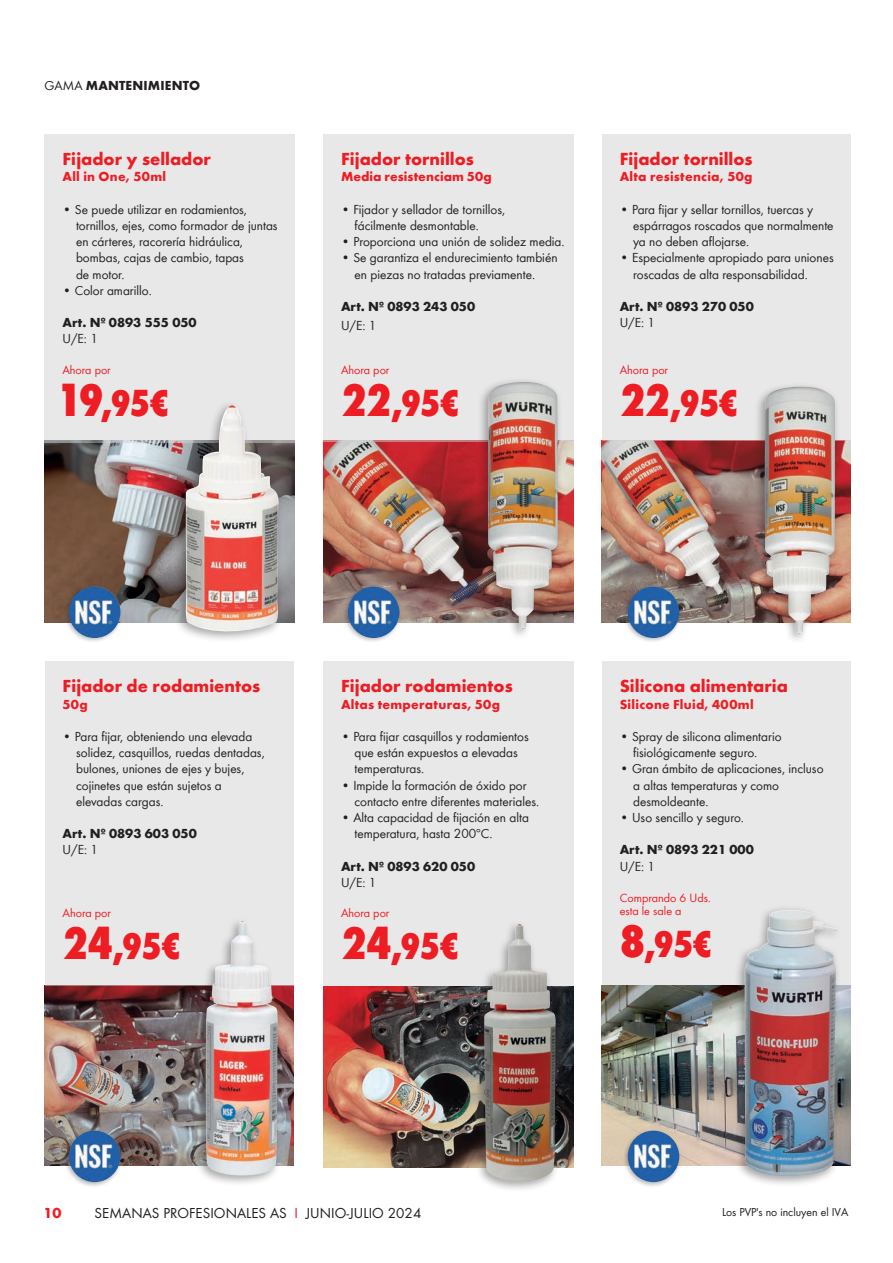
<style>
.page{position:relative;width:893px;height:1263px;background:#fff}
.page>*{position:absolute;margin:0;border:0;box-sizing:border-box;transform-origin:0 0}
.t1{font:800 condensed 39px "Wuerth";letter-spacing:-.04em;color:#ee1d23}
.t2{font:700 18px "Wuerth";color:#ee1d23}
.t3{font:15px "Wuerth Global";letter-spacing:.005em;color:#231f20}
.t4{font:700 15px "Wuerth Global";color:#ee1d23}
.t5{font:13.5px/16.2px "Wuerth";color:#231f20}
.t6{font:700 13.5px "Wuerth";color:#231f20}
.t7{font:700 13.5px "Wuerth";letter-spacing:.02em;color:#ee1d23}
.t8{font:12.3px/13.5px "Wuerth";color:#ee1d23}
.t9{font:12px "Wuerth Global";color:#231f20}
.s1{font-weight:400}
.s2{font-size:48.15px}
.s3{color:#ee1d23}
</style>
<div class="page">
<img style="left:45px;top:985px;width:248px;height:180px">
<img style="left:602px;top:441px;width:248px;height:181px">
<img style="left:323px;top:442px;width:250px;height:180px">
<img style="left:45px;top:442px;width:250px;height:180px">
<div style="left:602px;top:661px;width:248px;height:325px;background:#e8e8e9"></div>
<div style="left:602px;top:134px;width:248px;height:307px;background:#e8e8e9"></div>
<div style="left:323px;top:134px;width:250px;height:308px;background:#e8e8e9"></div>
<div style="left:45px;top:134px;width:250px;height:308px;background:#e8e8e9"></div>
<div style="left:323px;top:661px;width:250px;height:325px;background:#e8e8e9"></div>
<div style="left:45px;top:661px;width:248px;height:324px;background:#e8e8e9"></div>
<img style="left:602px;top:985px;width:248px;height:180px">
<div style="left:733px;top:905px;width:109px;height:282px;background:#231f20;opacity:.4"></div>
<img style="left:744px;top:910px;width:94px;height:266px">
<div style="left:622px;top:1128px;width:60px;height:60px;background:#231f20;opacity:.3"></div>
<img style="left:628px;top:1130px;width:51px;height:52px;border-radius:26px">
<div style="left:174px;top:399px;width:110px;height:244px;background:#231f20;opacity:.4"></div>
<img style="left:185px;top:404px;width:96px;height:232px">
<div style="left:477px;top:377px;width:86px;height:263px;background:#231f20;opacity:.4"></div>
<img style="left:488px;top:382px;width:70px;height:247px">
<div style="left:754px;top:381px;width:86px;height:263px;background:#231f20;opacity:.4"></div>
<img style="left:765px;top:387px;width:70px;height:246px">
<div style="left:195px;top:917px;width:88px;height:269px;background:#231f20;opacity:.4"></div>
<img style="left:206px;top:921px;width:72px;height:254px">
<div style="left:63px;top:1128px;width:60px;height:60px;background:#231f20;opacity:.3"></div>
<img style="left:69px;top:1130px;width:51px;height:52px;border-radius:26px">
<div style="left:63px;top:584px;width:60px;height:60px;background:#231f20;opacity:.3"></div>
<img style="left:69px;top:586px;width:51px;height:52px;border-radius:26px">
<div style="left:342px;top:584px;width:60px;height:60px;background:#231f20;opacity:.3"></div>
<img style="left:348px;top:586px;width:51px;height:52px;border-radius:26px">
<div style="left:622px;top:584px;width:60px;height:60px;background:#231f20;opacity:.3"></div>
<img style="left:628px;top:586px;width:51px;height:52px;border-radius:26px">
<img style="left:323px;top:986px;width:250px;height:182px">
<div style="left:473px;top:920px;width:88px;height:272px;background:#231f20;opacity:.4"></div>
<img style="left:484px;top:924px;width:72px;height:257px">
<p class="t6" style="left:45px;top:76px;width:157px"><span class="s1">GAMA</span> MANTENIMIENTO</p>
<h2 class="t2" style="left:63px;top:146px;width:150px">Fijador y sellador</h2>
<p class="t7" style="left:63px;top:167px;width:105px">All in One, 50ml</p>
<p class="t5" style="left:76px;top:200px;width:203px;text-indent:-14px">• Se puede utilizar en rodamientos, tornillos, ejes, como formador de juntas en cárteres, racorería hidráulica, bombas, cajas de cambio, tapas<br>de motor.</p>
<p class="t5" style="left:63px;top:281px;width:91px">• Color amarillo.</p>
<p class="t6" style="left:63px;top:313px;width:136px">Art. Nº 0893 555 050</p>
<p class="t5" style="left:63px;top:330px;width:37px">U/E: 1</p>
<p class="t8" style="left:62px;top:362px;width:50px">Ahora por</p>
<h1 class="t1" style="left:56px;top:375px;width:114px"><span class="s2">19</span>,95€</h1>
<h2 class="t2" style="left:341px;top:146px;width:135px">Fijador tornillos</h2>
<p class="t7" style="left:341px;top:167px;width:152px">Media resistenciam 50g</p>
<p class="t5" style="left:354px;top:200px;width:152px;text-indent:-14px">• Fijador y sellador de tornillos, fácilmente desmontable.</p>
<p class="t5" style="left:341px;top:233px;width:225px">• Proporciona una unión de solidez media.</p>
<p class="t5" style="left:354px;top:249px;width:205px;text-indent:-14px">• Se garantiza el endurecimiento también en piezas no tratadas previamente.</p>
<p class="t6" style="left:341px;top:296px;width:136px">Art. Nº 0893 243 050</p>
<p class="t5" style="left:341px;top:317px;width:37px">U/E: 1</p>
<p class="t8" style="left:341px;top:362px;width:50px">Ahora por</p>
<h1 class="t1" style="left:341px;top:375px;width:119px"><span class="s2">22</span>,95€</h1>
<h2 class="t2" style="left:620px;top:146px;width:135px">Fijador tornillos</h2>
<p class="t7" style="left:620px;top:167px;width:134px">Alta resistencia, 50g</p>
<p class="t5" style="left:633px;top:200px;width:202px;text-indent:-14px">• Para fijar y sellar tornillos, tuercas y espárragos roscados que normalmente ya no deben aflojarse.</p>
<p class="t5" style="left:633px;top:249px;width:202px;text-indent:-14px">• Especialmente apropiado para uniones roscadas de alta responsabilidad.</p>
<p class="t6" style="left:620px;top:296px;width:136px">Art. Nº 0893 270 050</p>
<p class="t5" style="left:620px;top:314px;width:37px">U/E: 1</p>
<p class="t8" style="left:620px;top:362px;width:50px">Ahora por</p>
<h1 class="t1" style="left:620px;top:375px;width:119px"><span class="s2">22</span>,95€</h1>
<h2 class="t2" style="left:63px;top:673px;width:199px">Fijador de rodamientos</h2>
<p class="t7" style="left:63px;top:694px;width:27px">50g</p>
<p class="t5" style="left:76px;top:728px;width:190px;text-indent:-14px">• Para fijar, obteniendo una elevada solidez, casquillos, ruedas dentadas, bulones, uniones de ejes y bujes, cojinetes que están sujetos a elevadas cargas.</p>
<p class="t6" style="left:63px;top:824px;width:136px">Art. Nº 0893 603 050</p>
<p class="t5" style="left:63px;top:841px;width:37px">U/E: 1</p>
<p class="t8" style="left:63px;top:905px;width:50px">Ahora por</p>
<h1 class="t1" style="left:63px;top:918px;width:119px"><span class="s2">24</span>,95€</h1>
<h2 class="t2" style="left:341px;top:673px;width:173px">Fijador rodamientos</h2>
<p class="t7" style="left:341px;top:694px;width:161px">Altas temperaturas, 50g</p>
<p class="t5" style="left:354px;top:728px;width:176px;text-indent:-14px">• Para fijar casquillos y rodamientos que están expuestos a elevadas temperaturas.</p>
<p class="t5" style="left:354px;top:776px;width:186px;text-indent:-14px">• Impide la formación de óxido por contacto entre diferentes materiales.</p>
<p class="t5" style="left:354px;top:809px;width:176px;text-indent:-14px">• Alta capacidad de fijación en alta temperatura, hasta 200ºC.</p>
<p class="t6" style="left:341px;top:856px;width:136px">Art. Nº 0893 620 050</p>
<p class="t5" style="left:341px;top:874px;width:37px">U/E: 1</p>
<p class="t8" style="left:341px;top:905px;width:50px">Ahora por</p>
<h1 class="t1" style="left:341px;top:918px;width:119px"><span class="s2">24</span>,95€</h1>
<h2 class="t2" style="left:620px;top:673px;width:170px">Silicona alimentaria</h2>
<p class="t7" style="left:620px;top:694px;width:136px">Silicone Fluid, 400ml</p>
<p class="t5" style="left:633px;top:728px;width:150px;text-indent:-14px">• Spray de silicona alimentario fisiológicamente seguro.</p>
<p class="t5" style="left:633px;top:760px;width:192px;text-indent:-14px">• Gran ámbito de aplicaciones, incluso a altas temperaturas y como desmoldeante.</p>
<p class="t5" style="left:620px;top:809px;width:126px">• Uso sencillo y seguro.</p>
<p class="t6" style="left:620px;top:840px;width:136px">Art. Nº 0893 221 000</p>
<p class="t5" style="left:620px;top:857px;width:37px">U/E: 1</p>
<p class="t8" style="left:620px;top:890px;width:93px">Comprando 6 Uds. esta le sale a</p>
<h1 class="t1" style="left:620px;top:917px;width:93px"><span class="s2">8</span>,95€</h1>
<p class="t4" style="left:44px;top:1204px;width:19px">10</p>
<p class="t3" style="left:95px;top:1204px;width:328px">SEMANAS PROFESIONALES AS <span class="s3">I</span> JUNIO-JULIO 2024</p>
<p class="t9" style="left:722px;top:1205px;width:128px">Los PVP's no incluyen el IVA</p>
</div>
